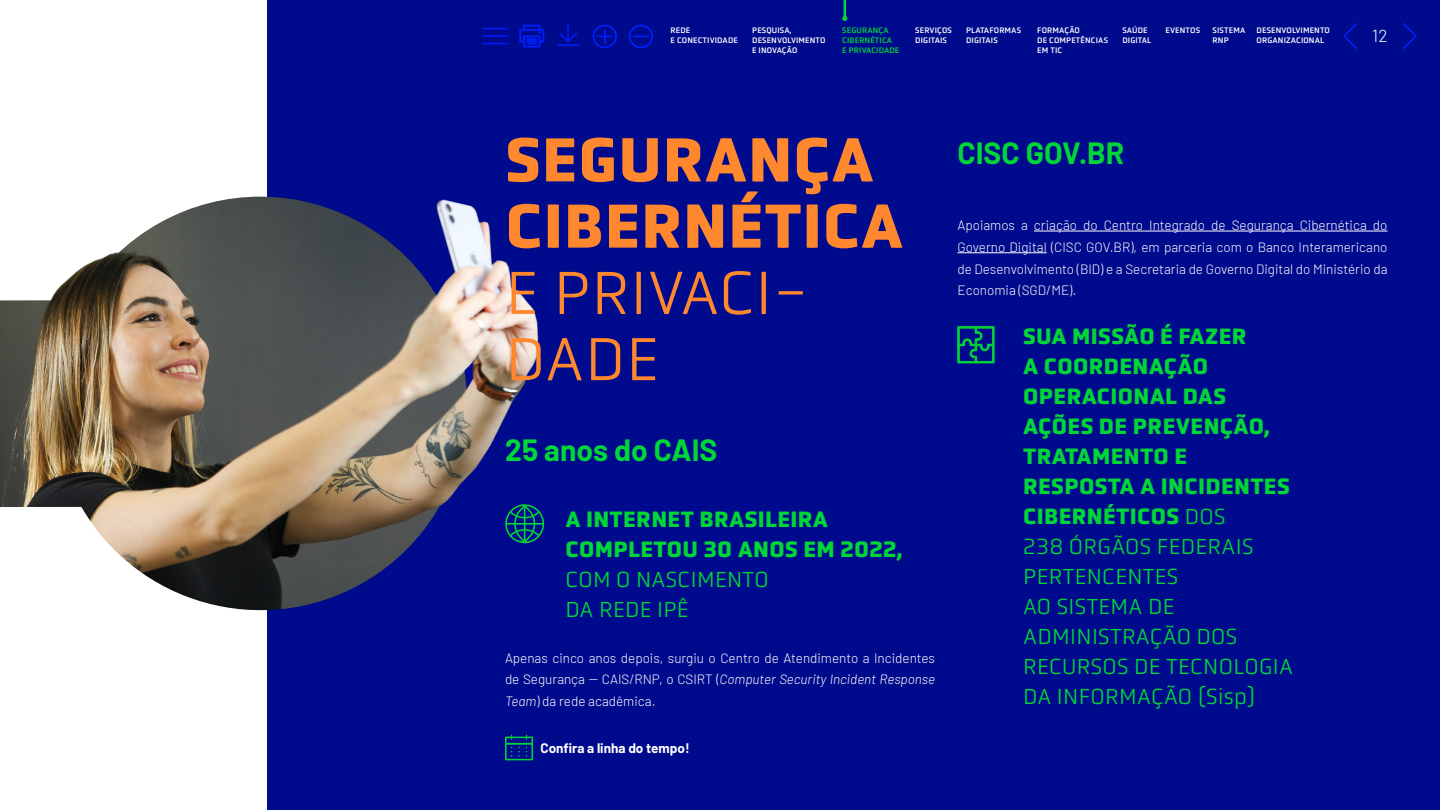
<style>
.page{position:relative;width:1440px;height:810px;background:#fff}
.page>*{position:absolute;margin:0;border:0;box-sizing:border-box;transform-origin:0 0}
.t1{font:700 63.15px/66.3px "Obvia";letter-spacing:.015em;color:#ff872d}
.t2{font:300 63.15px/66.3px "Obvia";letter-spacing:.015em;color:#ff872d}
.t3{font:700 30px "Barlow";color:#00d638}
.t4{font:700 22.65px/30px "Obvia";letter-spacing:.015em;color:#00d638}
.t5{font:300 17.4px "Barlow";color:#fff}
.t6{font:300 13.5px/21.8px "Barlow";color:#fff;text-align:justify}
.t7{font:700 13.5px "Barlow";color:#fff}
.t8{font:8.25px/9.9px "Obvia";letter-spacing:.015em;color:#fff}
.t9{font:8.25px/9.9px "Obvia";letter-spacing:.015em;color:#00d638}
.s1{font-weight:300}
.s2{font-style:italic}
</style>
<div class="page">
<div style="left:267px;top:0;width:1173px;height:810px;background:#000a8c"></div>
<hr style="left:1034px;top:231px;width:353px;height:1px;background:#fff">
<hr style="left:958px;top:252px;width:89px;height:1px;background:#fff">
<svg style="left:957px;top:326px;width:38px;height:38px"></svg>
<svg style="left:541px;top:513px;width:3px;height:21px"></svg>
<svg style="left:505px;top:735px;width:28px;height:25px"></svg>
<svg style="left:1402px;top:23px;width:15px;height:27px"></svg>
<svg style="left:1343px;top:23px;width:15px;height:27px"></svg>
<img style="left:0;top:300px;width:410px;height:311px">
<img style="left:34px;top:196px;width:507px;height:350px">
<svg style="left:842px;top:0;width:6px;height:21px"></svg>
<svg style="left:483px;top:28px;width:25px;height:1px"></svg>
<hr style="left:483px;top:35px;width:25px;height:2px;background:#001fff">
<svg style="left:483px;top:43px;width:25px;height:1px"></svg>
<svg style="left:520px;top:25px;width:24px;height:22px"></svg>
<hr style="left:557px;top:44px;width:22px;height:2px;background:#001fff">
<svg style="left:559px;top:24px;width:18px;height:18px"></svg>
<svg style="left:593px;top:25px;width:24px;height:23px"></svg>
<svg style="left:629px;top:25px;width:24px;height:23px"></svg>
<p class="t8" style="left:966px;top:25px;width:57px">PLATAFORMAS<br>DIGITAIS</p>
<p class="t8" style="left:1037px;top:25px;width:72px">FORMAÇÃO<br>DE COMPETÊNCIAS<br>EM TIC</p>
<p class="t8" style="left:1123px;top:25px;width:30px">SAÚDE<br>DIGITAL</p>
<p class="t8" style="left:1166px;top:25px;width:36px">EVENTOS</p>
<p class="t8" style="left:1257px;top:25px;width:75px">DESENVOLVIMENTO<br>ORGANIZACIONAL</p>
<p class="t8" style="left:671px;top:25px;width:21px">REDE</p>
<p class="t8" style="left:671px;top:35px;width:69px">E CONECTIVIDADE</p>
<p class="t8" style="left:915px;top:25px;width:38px">SERVIÇOS<br>DIGITAIS</p>
<p class="t8" style="left:752px;top:25px;width:75px">PESQUISA,<br>DESENVOLVIMENTO<br>E INOVAÇÃO</p>
<p class="t9" style="left:842px;top:25px;width:59px">SEGURANÇA<br>CIBERNÉTICA<br>E PRIVACIDADE</p>
<p class="t8" style="left:1213px;top:25px;width:34px">SISTEMA<br>RNP</p>
<p class="t5" style="left:1372px;top:24px;width:17px">12</p>
<p class="t1" style="left:505px;top:127px;width:399px">SEGURANÇA<br>CIBERNÉTICA</p>
<p class="t2" style="left:505px;top:260px;width:305px">E PRIVACI-<br>DADE</p>
<p class="t3" style="left:505px;top:427px;width:214px">25 anos do CAIS</p>
<p class="t4" style="left:565px;top:504px;width:339px">A INTERNET BRASILEIRA<br>COMPLETOU 30 ANOS EM 2022,<br><span class="s1">COM O NASCIMENTO<br>DA REDE IPÊ</span></p>
<p class="t6" style="left:505px;top:646px;width:432px">Apenas cinco anos depois, surgiu o Centro de Atendimento a Incidentes de Segurança -- CAIS/RNP, o CSIRT (<span class="s2">Computer Security Incident Response Team</span>) da rede acadêmica.</p>
<p class="t7" style="left:541px;top:738px;width:151px">Confira a linha do tempo!</p>
<p class="t3" style="left:958px;top:131px;width:168px">CISC GOV.BR</p>
<p class="t6" style="left:958px;top:213px;width:432px">Apoiamos a criação do Centro Integrado de Segurança Cibernética do Governo Digital (CISC GOV.BR), em parceria com o Banco Interamericano de Desenvolvimento (BID) e a Secretaria de Governo Digital do Ministério da Economia (SGD/ME).</p>
<p class="t4" style="left:1023px;top:321px;width:272px">SUA MISSÃO É FAZER<br>A COORDENAÇÃO<br>OPERACIONAL DAS<br>AÇÕES DE PREVENÇÃO,<br>TRATAMENTO E<br>RESPOSTA A INCIDENTES<br>CIBERNÉTICOS <span class="s1">DOS<br>238 ÓRGÃOS FEDERAIS<br>PERTENCENTES<br>AO SISTEMA DE<br>ADMINISTRAÇÃO DOS<br>RECURSOS DE TECNOLOGIA<br>DA INFORMAÇÃO (Sisp)</span></p>
</div>
